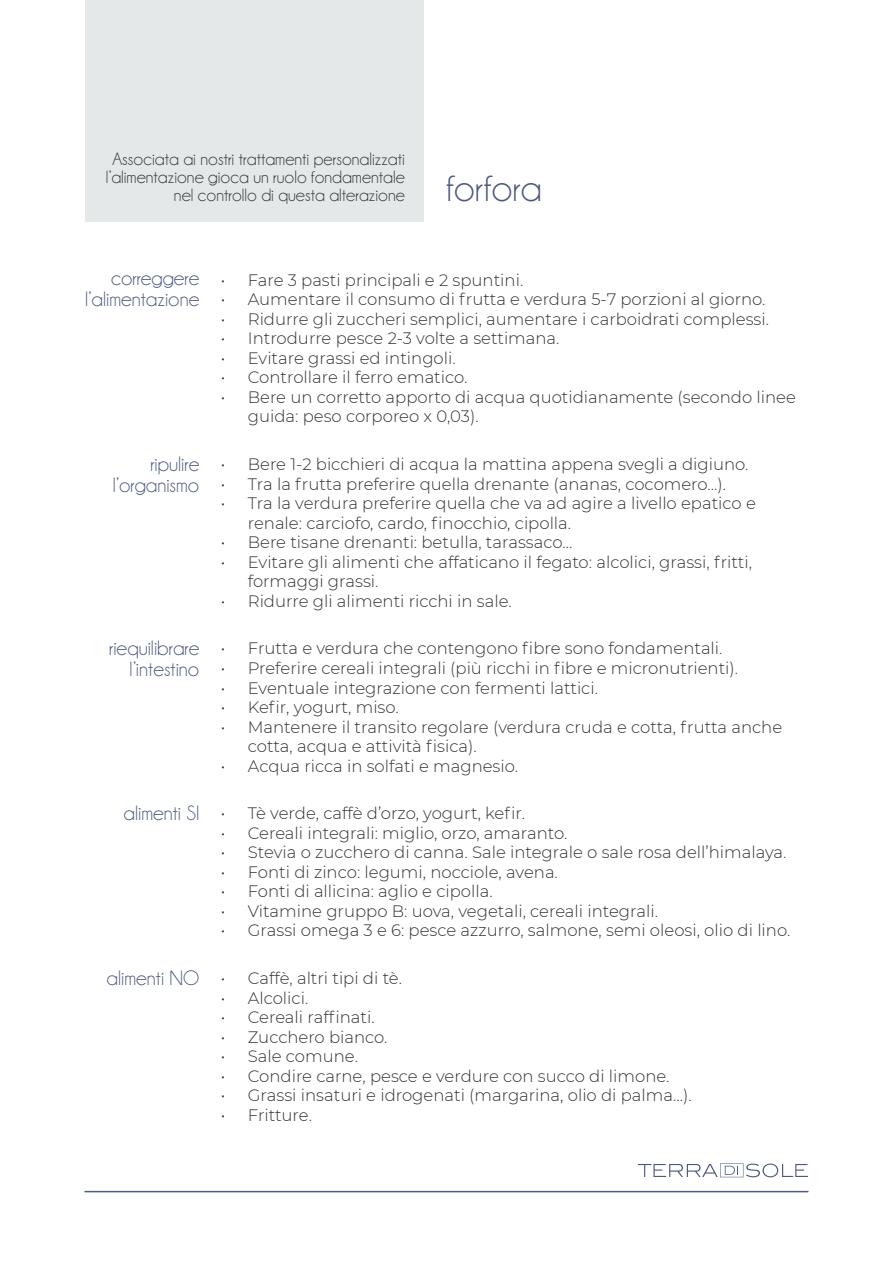
<style>
.page{position:relative;width:893px;height:1263px;background:#fff}
.page>*{position:absolute;margin:0;border:0;box-sizing:border-box;transform-origin:0 0}
.t1{font:39px "Champagne&Limousines";color:#4c5a7e}
.t2{font:21px/21px "Champagne&Limousines";color:#4c5a7e;text-align:right}
.t3{font:18px/18px "Champagne&Limousines";color:#333;text-align:right}
.t4{font:300 16.5px/19.5px "Montserrat";color:#333}
</style>
<div class="page">
<div style="left:85px;top:0;width:338px;height:221px;background:#e4e8e9"></div>
<hr style="left:85px;top:1191px;width:723px;height:1px;background:#4c5a7e">
<svg style="left:638px;top:1163px;width:170px;height:14px"></svg>
<p class="t3" style="left:106px;top:151px;width:301px">Associata ai nostri trattamenti personalizzati l’alimentazione gioca un ruolo fondamentale nel controllo di questa alterazione</p>
<h1 class="t1" style="left:446px;top:174px;width:97px">forfora</h1>
<p class="t2" style="left:85px;top:269px;width:116px">correggere l’alimentazione</p>
<p class="t4" style="left:221px;top:270px;width:304px">• Fare 3 pasti principali e 2 spuntini.</p>
<p class="t4" style="left:221px;top:289px;width:546px">• Aumentare il consumo di frutta e verdura 5-7 porzioni al giorno.</p>
<p class="t4" style="left:221px;top:309px;width:550px">• Ridurre gli zuccheri semplici, aumentare i carboidrati complessi.</p>
<p class="t4" style="left:221px;top:328px;width:340px">• Introdurre pesce 2-3 volte a settimana.</p>
<p class="t4" style="left:221px;top:348px;width:236px">• Evitare grassi ed intingoli.</p>
<p class="t4" style="left:221px;top:367px;width:248px">• Controllare il ferro ematico.</p>
<p class="t4" style="left:248px;top:387px;width:550px;text-indent:-27px">• Bere un corretto apporto di acqua quotidianamente (secondo linee guida: peso corporeo x 0,03).</p>
<p class="t2" style="left:113px;top:454px;width:88px">ripulire l’organismo</p>
<p class="t4" style="left:221px;top:454px;width:529px">• Bere 1-2 bicchieri di acqua la mattina appena svegli a digiuno.</p>
<p class="t4" style="left:221px;top:474px;width:507px">• Tra la frutta preferire quella drenante (ananas, cocomero…).</p>
<p class="t4" style="left:248px;top:493px;width:510px;text-indent:-27px">• Tra la verdura preferire quella che va ad agire a livello epatico e renale: carciofo, cardo, finocchio, cipolla.</p>
<p class="t4" style="left:221px;top:532px;width:353px">• Bere tisane drenanti: betulla, tarassaco…</p>
<p class="t4" style="left:248px;top:552px;width:506px;text-indent:-27px">• Evitare gli alimenti che affaticano il fegato: alcolici, grassi, fritti, formaggi grassi.</p>
<p class="t4" style="left:221px;top:591px;width:293px">• Ridurre gli alimenti ricchi in sale.</p>
<p class="t2" style="left:109px;top:639px;width:92px">riequilibrare l’intestino</p>
<p class="t4" style="left:221px;top:639px;width:503px">• Frutta e verdura che contengono fibre sono fondamentali.</p>
<p class="t4" style="left:221px;top:658px;width:519px">• Preferire cereali integrali (più ricchi in fibre e micronutrienti).</p>
<p class="t4" style="left:221px;top:678px;width:379px">• Eventuale integrazione con fermenti lattici.</p>
<p class="t4" style="left:221px;top:697px;width:179px">• Kefir, yogurt, miso.</p>
<p class="t4" style="left:248px;top:717px;width:536px;text-indent:-27px">• Mantenere il transito regolare (verdura cruda e cotta, frutta anche cotta, acqua e attività fisica).</p>
<p class="t4" style="left:221px;top:756px;width:299px">• Acqua ricca in solfati e magnesio.</p>
<p class="t2" style="left:124px;top:804px;width:77px">alimenti SI</p>
<p class="t2" style="left:107px;top:969px;width:94px">alimenti NO</p>
<p class="t4" style="left:221px;top:804px;width:306px">• Tè verde, caffè d’orzo, yogurt, kefir.</p>
<p class="t4" style="left:221px;top:823px;width:348px">• Cereali integrali: miglio, orzo, amaranto.</p>
<p class="t4" style="left:221px;top:843px;width:567px">• Stevia o zucchero di canna. Sale integrale o sale rosa dell’himalaya.</p>
<p class="t4" style="left:221px;top:862px;width:339px">• Fonti di zinco: legumi, nocciole, avena.</p>
<p class="t4" style="left:221px;top:882px;width:273px">• Fonti di allicina: aglio e cipolla.</p>
<p class="t4" style="left:221px;top:901px;width:439px">• Vitamine gruppo B: uova, vegetali, cereali integrali.</p>
<p class="t4" style="left:221px;top:921px;width:571px">• Grassi omega 3 e 6: pesce azzurro, salmone, semi oleosi, olio di lino.</p>
<p class="t4" style="left:221px;top:969px;width:183px">• Caffè, altri tipi di tè.</p>
<p class="t4" style="left:221px;top:988px;width:89px">• Alcolici.</p>
<p class="t4" style="left:221px;top:1008px;width:155px">• Cereali raffinati.</p>
<p class="t4" style="left:221px;top:1027px;width:168px">• Zucchero bianco.</p>
<p class="t4" style="left:221px;top:1047px;width:139px">• Sale comune.</p>
<p class="t4" style="left:221px;top:1066px;width:450px">• Condire carne, pesce e verdure con succo di limone.</p>
<p class="t4" style="left:221px;top:1086px;width:472px">• Grassi insaturi e idrogenati (margarina, olio di palma…).</p>
<p class="t4" style="left:221px;top:1105px;width:93px">• Fritture.</p>
</div>
